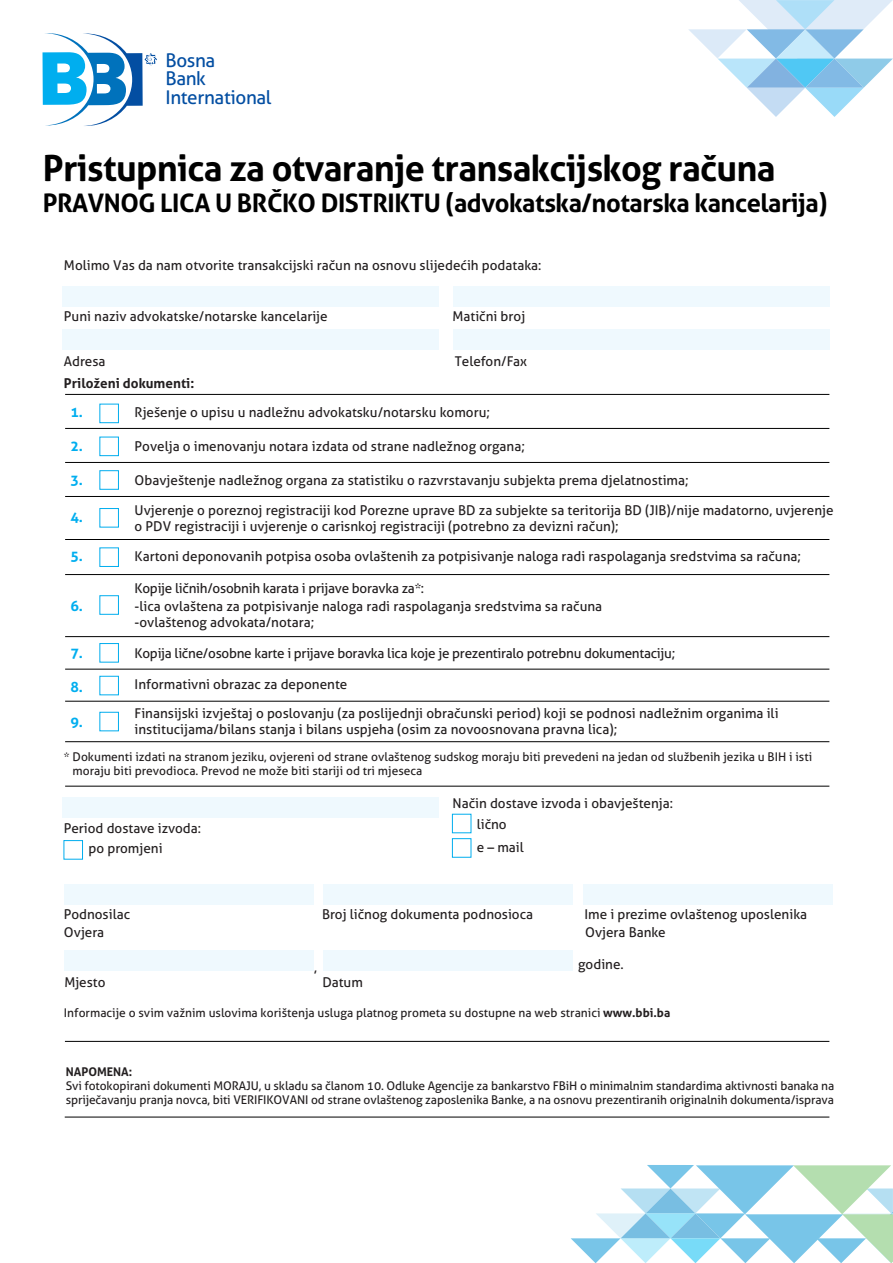
<style>
.page{position:relative;width:893px;height:1263px;background:#fff}
.page>*{position:absolute;margin:0;border:0;box-sizing:border-box;transform-origin:0 0}
.t1{font:700 36px "Aller";letter-spacing:-.02em;color:#000}
.t2{font:700 25.5px "Aller";letter-spacing:-.02em;color:#000}
.t3{font:18.9px/18.3px "Aller";letter-spacing:-.02em;color:#034ea2}
.t4{font:700 14.25px "Aller";color:#00aeef}
.t5{font:13.5px/21.9px "Aller";color:#231f20}
.t6{font:13.5px "Aller";letter-spacing:-.02em;color:#231f20}
.t7{font:700 13.5px "Aller";color:#231f20}
.t8{font:12px/14.4px "Aller";color:#231f20}
.t9{font:700 12px "Aller";color:#231f20}
.s1{font-weight:700}
</style>
<div class="page">
<svg style="left:571px;top:1165px;width:322px;height:98px"></svg>
<svg style="left:688px;top:0;width:205px;height:117px"></svg>
<svg style="left:43px;top:33px;width:114px;height:93px"></svg>
<hr style="left:65px;top:394px;width:764px;height:1px;background:#000">
<hr style="left:65px;top:428px;width:764px;height:1px;background:#000">
<hr style="left:65px;top:462px;width:764px;height:1px;background:#000">
<hr style="left:65px;top:496px;width:764px;height:1px;background:#000">
<hr style="left:65px;top:539px;width:764px;height:1px;background:#000">
<hr style="left:65px;top:574px;width:764px;height:1px;background:#000">
<hr style="left:65px;top:636px;width:764px;height:1px;background:#000">
<hr style="left:65px;top:669px;width:764px;height:1px;background:#000">
<hr style="left:65px;top:701px;width:764px;height:1px;background:#000">
<hr style="left:65px;top:1117px;width:764px;height:1px;background:#000">
<div style="left:100px;top:404px;width:19px;height:19px;border:1px solid #00adee"></div>
<div style="left:100px;top:437px;width:19px;height:19px;border:1px solid #00adee"></div>
<div style="left:100px;top:470px;width:19px;height:20px;border:1px solid #00adee"></div>
<div style="left:100px;top:508px;width:19px;height:19px;border:1px solid #00adee"></div>
<div style="left:100px;top:547px;width:19px;height:20px;border:1px solid #00adee"></div>
<div style="left:100px;top:595px;width:19px;height:20px;border:1px solid #00adee"></div>
<div style="left:100px;top:643px;width:19px;height:19px;border:1px solid #00adee"></div>
<div style="left:100px;top:676px;width:19px;height:19px;border:1px solid #00adee"></div>
<hr style="left:65px;top:1041px;width:764px;height:1px;background:#000">
<div style="left:63px;top:329px;width:376px;height:21px;background:#eff9fe"></div>
<div style="left:453px;top:329px;width:376px;height:21px;background:#eff9fe"></div>
<div style="left:63px;top:286px;width:376px;height:21px;background:#eff9fe"></div>
<div style="left:453px;top:286px;width:376px;height:21px;background:#eff9fe"></div>
<div style="left:64px;top:884px;width:250px;height:20px;background:#eff9fe"></div>
<div style="left:323px;top:884px;width:250px;height:20px;background:#eff9fe"></div>
<div style="left:583px;top:884px;width:250px;height:20px;background:#eff9fe"></div>
<hr style="left:65px;top:741px;width:764px;height:1px;background:#000">
<div style="left:100px;top:712px;width:19px;height:19px;border:1px solid #00adee"></div>
<div style="left:64px;top:950px;width:250px;height:20px;background:#eff9fe"></div>
<div style="left:323px;top:950px;width:250px;height:20px;background:#eff9fe"></div>
<div style="left:64px;top:840px;width:19px;height:19px;border:1px solid #00adee"></div>
<div style="left:452px;top:814px;width:19px;height:19px;border:1px solid #00adee"></div>
<div style="left:452px;top:838px;width:19px;height:19px;border:1px solid #00adee"></div>
<div style="left:63px;top:797px;width:376px;height:21px;background:#eff9fe"></div>
<hr style="left:65px;top:786px;width:764px;height:1px;background:#000">
<h3 class="t3" style="left:165px;top:51px;width:108px">Bosna<br>Bank<br>International</h3>
<h1 class="t1" style="left:43px;top:146px;width:734px">Pristupnica za otvaranje transakcijskog računa</h1>
<h2 class="t2" style="left:43px;top:187px;width:786px">PRAVNOG LICA U BRČKO DISTRIKTU (advokatska/notarska kancelarija(</h2>
<p class="t5" style="left:64px;top:254px;width:479px">Molimo Vas da nam otvorite transakcijski račun na osnovu slijedećih podataka:</p>
<p class="t5" style="left:452px;top:305px;width:74px">Matični broj</p>
<p class="t5" style="left:64px;top:305px;width:265px">Puni naziv advokatske/notarske kancelarije</p>
<p class="t5" style="left:64px;top:350px;width:43px">Adresa</p>
<p class="t5" style="left:455px;top:350px;width:74px">Telefon/Fax</p>
<p class="t7" style="left:64px;top:375px;width:132px">Priloženi dokumenti:</p>
<p class="t5" style="left:135px;top:401px;width:357px">Rješenje o upisu u nadležnu advokatsku/notarsku komoru;</p>
<p class="t4" style="left:70px;top:403px;width:14px">1.</p>
<p class="t4" style="left:70px;top:437px;width:14px">2.</p>
<p class="t4" style="left:70px;top:471px;width:14px">3.</p>
<p class="t4" style="left:70px;top:508px;width:14px">4.</p>
<p class="t4" style="left:70px;top:547px;width:14px">5.</p>
<p class="t4" style="left:70px;top:597px;width:14px">6.</p>
<p class="t4" style="left:70px;top:644px;width:14px">7.</p>
<p class="t4" style="left:70px;top:678px;width:14px">8.</p>
<p class="t4" style="left:70px;top:713px;width:14px">9.</p>
<p class="t5" style="left:135px;top:435px;width:392px">Povelja o imenovanju notara izdata od strane nadležnog organa;</p>
<p class="t5" style="left:135px;top:469px;width:555px">Obavještenje nadležnog organa za statistiku o razvrstavanju subjekta prema djelatnostima;</p>
<p class="t5" style="left:135px;top:499px;width:700px">Uvjerenje o poreznoj registraciji kod Porezne uprave BD za subjekte sa teritorija BD (JIB /) nije madatorno, uvjerenje</p>
<p class="t5" style="left:135px;top:515px;width:486px">o PDV registraciji i uvjerenje o carisnkoj registraciji (potrebno za devizni račun ;(</p>
<p class="t5" style="left:135px;top:545px;width:668px">Kartoni deponovanih potpisa osoba ovlaštenih za potpisivanje naloga radi raspolaganja sredstvima sa računa;</p>
<p class="t5" style="left:135px;top:579px;width:469px;line-height:18px">Kopije ličnih/osobnih karata i prijave boravka za :*<br>-lica ovlaštena za potpisivanje naloga radi raspolaganja sredstvima sa računa</p>
<p class="t5" style="left:135px;top:611px;width:181px">-ovlaštenog advokata/notara;</p>
<p class="t6" style="left:135px;top:645px;width:542px">Kopija lične/osobne karte i prijave boravka lica koje je prezentiralo potrebnu dokumentaciju;</p>
<p class="t5" style="left:135px;top:673px;width:214px">Informativni obrazac za deponente</p>
<p class="t5" style="left:135px;top:705px;width:645px;line-height:16.2px">Finansijski izvještaj o poslovanju (za poslijednji obračunski period) koji se podnosi nadležnim organima ili institucijama/bilans stanja i bilans uspjeha (osim za novoosnovana pravna lica ;(</p>
<p class="t8" style="left:73px;top:750px;width:741px;text-indent:-9px">* Dokumenti izdati na stranom jeziku, ovjereni od strane ovlaštenog sudskog moraju biti prevedeni na jedan od službenih jezika u BIH i isti moraju biti prevodioca. Prevod ne može biti stariji od tri mjeseca</p>
<p class="t5" style="left:64px;top:818px;width:139px">Period dostave izvoda:</p>
<p class="t5" style="left:88px;top:837px;width:76px">po promjeni</p>
<p class="t5" style="left:64px;top:903px;width:68px">Podnosilac</p>
<p class="t5" style="left:64px;top:921px;width:42px">Ovjera</p>
<p class="t5" style="left:477px;top:792px;width:198px;text-indent:-24px">Način dostave izvoda i obavještenja: lično<br>e – mail</p>
<p class="t5" style="left:322px;top:903px;width:213px">Broj ličnog dokumenta podnosioca</p>
<p class="t5" style="left:314px;top:956px;width:4px">,</p>
<p class="t5" style="left:584px;top:903px;width:224px">Ime i prezime ovlaštenog uposlenika</p>
<p class="t5" style="left:585px;top:921px;width:82px">Ovjera Banke</p>
<p class="t5" style="left:578px;top:953px;width:47px">godine.</p>
<p class="t5" style="left:322px;top:971px;width:42px">Datum</p>
<p class="t5" style="left:64px;top:971px;width:43px">Mjesto</p>
<p class="t8" style="left:64px;top:1005px;width:608px">Informacije o svim važnim uslovima korištenja usluga platnog prometa su dostupne na web stranici <span class="s1">www.bbi.ba</span></p>
<p class="t9" style="left:66px;top:1064px;width:68px">NAPOMENA:</p>
<p class="t8" style="left:66px;top:1078px;width:770px">Svi fotokopirani dokumenti MORAJU u, skladu sa članom 10. Odluke Agencije za bankarstvo FBiH o minimalnim standardima aktivnosti banaka na spriječavanju pranja novca, biti VERIFIKOVANI od strane ovlaštenog zaposlenika Banke a, na osnovu prezentiranih originalnih dokumenta/isprava</p>
</div>
